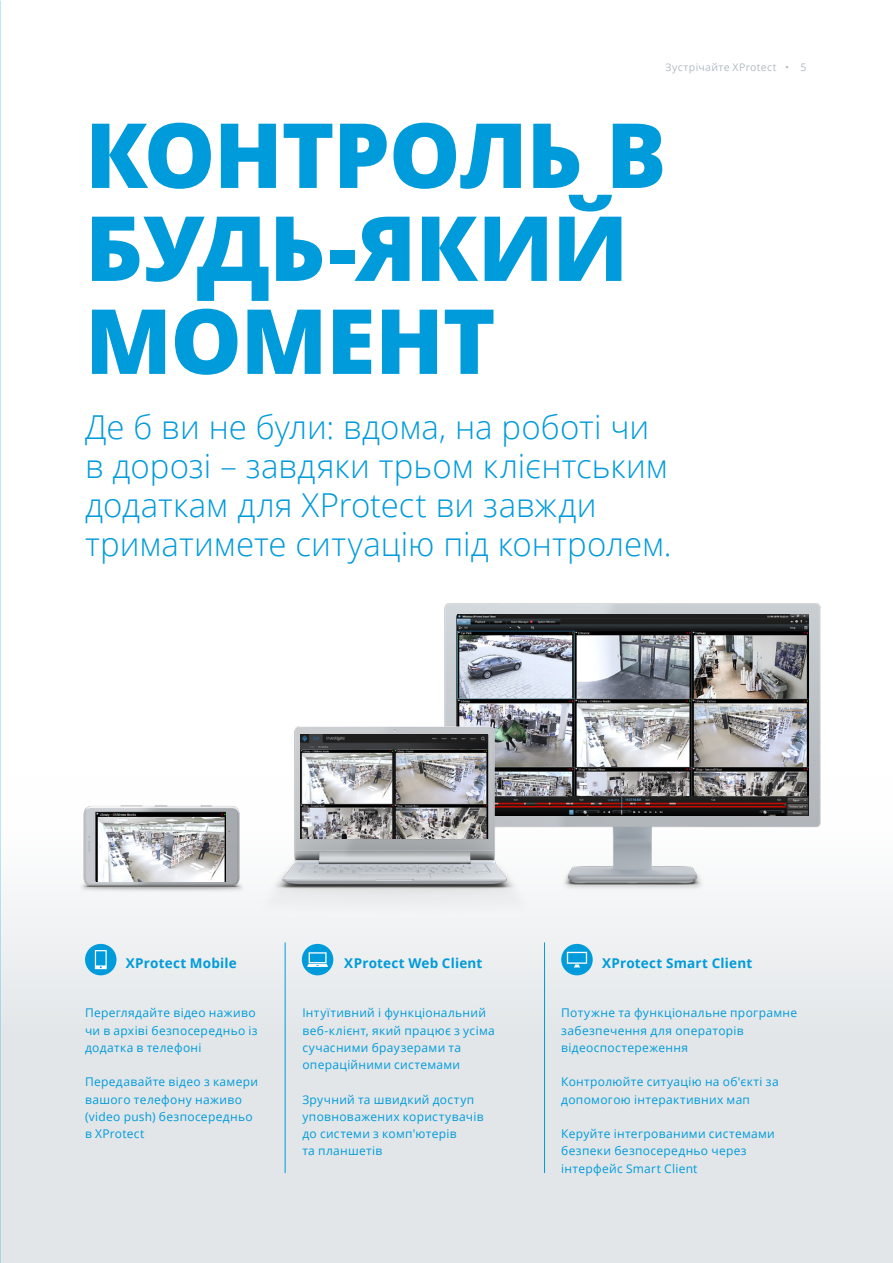
<style>
.page{position:relative;width:893px;height:1263px;background:#fff}
.page>*{position:absolute;margin:0;border:0;box-sizing:border-box;transform-origin:0 0}
.t1{font:800 90px/93px "Open Sans";letter-spacing:-.015em;color:#009bdb}
.t2{font:300 33px/39px "Open Sans";color:#009bdb}
.t3{font:700 13.5px "Open Sans";letter-spacing:.015em;color:#009bdb}
.t4{font:12px/17.2px "Open Sans";letter-spacing:.025em;color:#009bdb}
.t5{font:10.5px "Open Sans";letter-spacing:.035em;color:#b0bcc2}
</style>
<div class="page">
<div style="left:0;top:777px;width:893px;height:486px;background:#e2e6e8"></div>
<svg style="left:561px;top:944px;width:32px;height:31px"></svg>
<svg style="left:567px;top:952px;width:20px;height:15px"></svg>
<div style="left:302px;top:944px;width:31px;height:31px;background:#009bdb;border-radius:50%"></div>
<svg style="left:307px;top:952px;width:21px;height:15px"></svg>
<div style="left:85px;top:944px;width:32px;height:31px;background:#009bdb;border-radius:50%"></div>
<svg style="left:95px;top:950px;width:12px;height:19px"></svg>
<img style="left:444px;top:603px;width:396px;height:296px">
<img style="left:457px;top:615px;width:352px;height:181px">
<img style="left:541px;top:796px;width:268px;height:20px">
<img style="left:250px;top:697px;width:291px;height:227px">
<img style="left:301px;top:735px;width:187px;height:15px">
<svg style="left:301px;top:750px;width:187px;height:89px;background:#a09fa1"></svg>
<img style="left:61px;top:778px;width:225px;height:132px">
<img style="left:96px;top:813px;width:130px;height:69px">
<hr style="left:285px;top:942px;width:1px;height:231px;background:#009bdb">
<hr style="left:544px;top:942px;width:1px;height:231px;background:#009bdb">
<p class="t5" style="left:665px;top:60px;width:143px">Зустрічайте XProtect • 5</p>
<h1 class="t1" style="left:85px;top:104px;width:583px">КОНТРОЛЬ В<br>БУДЬ-ЯКИЙ<br>МОМЕНТ</h1>
<h2 class="t2" style="left:85px;top:407px;width:588px">Де б ви не були: вдома, на роботі чи в дорозі – завдяки трьом клієнтським додаткам для XProtect ви завжди триматимете ситуацію під контролем.</h2>
<p class="t3" style="left:126px;top:953px;width:113px">XProtect Mobile</p>
<p class="t3" style="left:344px;top:954px;width:140px">XProtect Web Client</p>
<p class="t3" style="left:602px;top:954px;width:152px">XProtect Smart Client</p>
<p class="t4" style="left:85px;top:1004px;width:174px">Переглядайте відео наживо чи в архіві безпосередньо із додатка в телефоні</p>
<p class="t4" style="left:85px;top:1073px;width:174px">Передавайте відео з камери вашого телефону наживо (video push) безпосередньо в XProtect</p>
<p class="t4" style="left:302px;top:1004px;width:194px">Інтуїтивний і функціональний веб-клієнт, який працює з усіма сучасними браузерами та операційними системами</p>
<p class="t4" style="left:302px;top:1090px;width:183px">Зручний та швидкий доступ уповноважених користувачів до системи з комп'ютерів<br>та планшетів</p>
<p class="t4" style="left:561px;top:1004px;width:237px">Потужне та функціональне програмне забезпечення для операторів відеоспостереження</p>
<p class="t4" style="left:561px;top:1073px;width:219px">Контролюйте ситуацію на об'єкті за допомогою інтерактивних мап</p>
<p class="t4" style="left:561px;top:1125px;width:215px">Керуйте інтегрованими системами безпеки безпосередньо через інтерфейс Smart Client</p>
</div>
